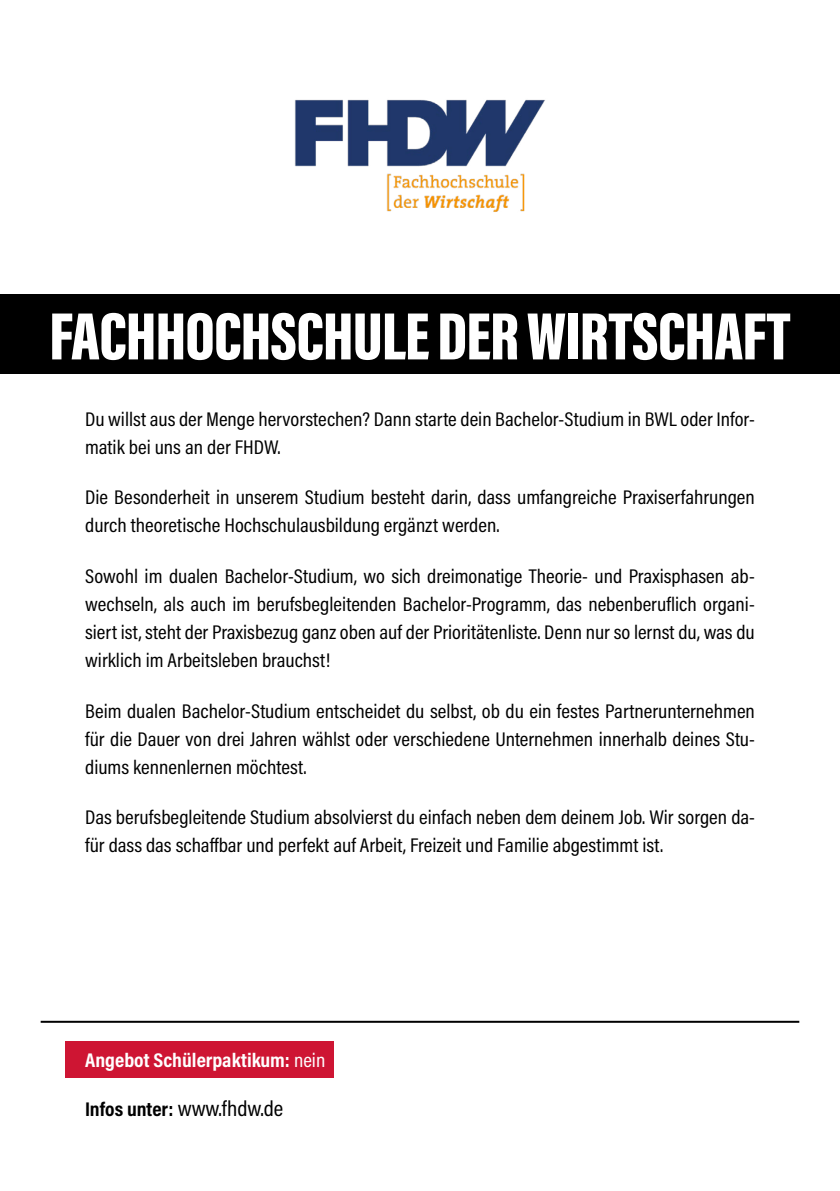
<style>
.page{position:relative;width:840px;height:1191px;background:#fff}
.page>*{position:absolute;margin:0;border:0;box-sizing:border-box;transform-origin:0 0}
.t1{font:900 68.8px "Acumin Pro Extra Cond";letter-spacing:-.01em;color:#fff;scale:1.05 1}
.t2{font:20px/28px "Acumin Pro Cond";color:#000;scale:1.05 1}
.t3{font:700 20px "Acumin Pro Cond";color:#fff;scale:1.05 1}
.t4{font:700 20px "Acumin Pro Cond";color:#000;scale:1.05 1}
.s1{font-weight:400}
.s2{font-weight:400;font-size:22px}
</style>
<div class="page">
<div style="left:0;top:294px;width:839px;height:80px;background:#000"></div>
<div style="left:65px;top:1040px;width:268px;height:37px;background:#ce1533"></div>
<hr style="left:41px;top:1020px;width:757px;height:2px;background:#000">
<img style="left:294px;top:99px;width:251px;height:113px">
<h1 class="t1" style="left:49px;top:294px;width:707px">FACHHOCHSCHULE DER WIRTSCHAFT</h1>
<p class="t2" style="left:85px;top:404px;width:639px">Du willst aus der Menge hervorstechen? Dann starte dein Bachelor-Studium in BWL oder Infor&shy;matik bei uns an der FHDW.</p>
<p class="t2" style="left:85px;top:483px;width:639px">Die Besonderheit in unserem Studium besteht darin, dass umfangreiche Praxiserfahrungen durch theoretische Hochschulausbildung ergänzt werden.</p>
<p class="t2" style="left:85px;top:561px;width:639px;text-align:justify">Sowohl im dualen Bachelor-Studium, wo sich dreimonatige Theorie- und Praxisphasen ab&shy;wechseln, als auch im berufsbegleitenden Bachelor-Programm, das nebenberuflich organi&shy;siert ist, steht der Praxisbezug ganz oben auf der Prioritätenliste. Denn nur so lernst du, was du wirklich im Arbeitsleben brauchst!</p>
<p class="t2" style="left:85px;top:696px;width:639px;text-align:justify">Beim dualen Bachelor-Studium entscheidet du selbst, ob du ein festes Partnerunternehmen für die Dauer von drei Jahren wählst oder verschiedene Unternehmen innerhalb deines Stu&shy;diums kennenlernen möchtest.</p>
<p class="t2" style="left:85px;top:803px;width:639px">Das berufsbegleitende Studium absolvierst du einfach neben dem deinem Job. Wir sorgen da&shy;für dass das schaffbar und perfekt auf Arbeit, Freizeit und Familie abgestimmt ist.</p>
<p class="t3" style="left:85px;top:1046px;width:230px">Angebot Schülerpaktikum: <span class="s1">nein</span></p>
<p class="t4" style="left:85px;top:1095px;width:190px">Infos unter: <span class="s2">www.fhdw.de</span></p>
</div>
